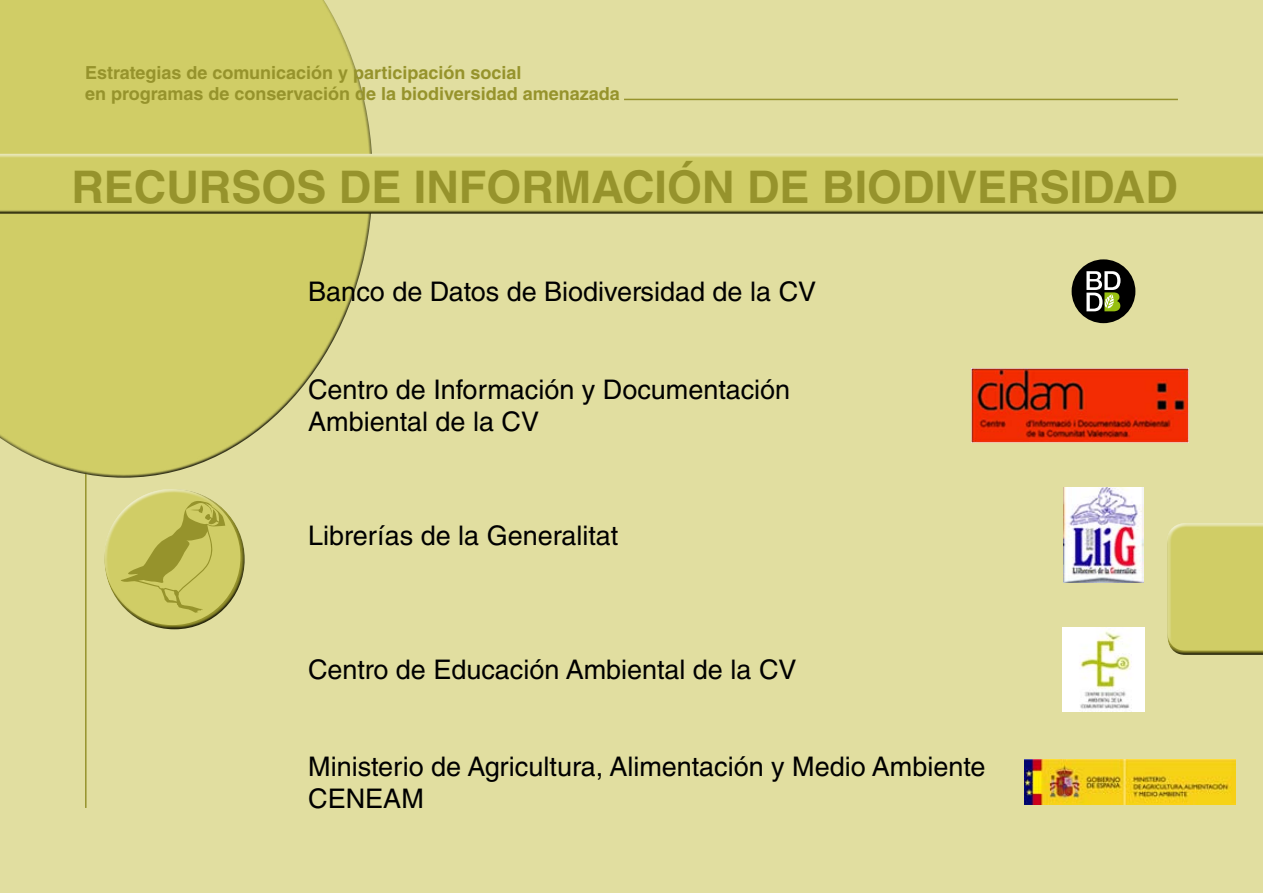
<style>
.page{position:relative;width:1263px;height:893px;background:#e1dea0}
.page>*{position:absolute;margin:0;border:0;box-sizing:border-box;transform-origin:0 0}
.t1{font:700 45px "Helvetica LT Std";color:#96932c}
.t2{font:27px/32.4px "Helvetica LT Std";color:#000}
.t3{font:700 18px/21.6px "Helvetica LT Std";color:#96932c}
</style>
<div class="page">
<hr style="left:85px;top:474px;width:2px;height:334px;background:#96932c">
<div style="left:0;top:0;width:375px;height:478px;background:#000;opacity:.75"></div>
<hr style="left:624px;top:99px;width:554px;height:1px;background:#96932c">
<div style="left:103px;top:487px;width:135px;height:106px;background:#fff;opacity:.75"></div>
<div style="left:107px;top:511px;width:140px;height:118px;background:#000;opacity:.75"></div>
<svg style="left:119px;top:501px;width:106px;height:112px"></svg>
<div style="left:1165px;top:520px;width:98px;height:128px;background:#fff;opacity:.75"></div>
<div style="left:1166px;top:528px;width:97px;height:127px;background:#000;opacity:.75"></div>
<div style="left:0;top:151px;width:1263px;height:56px;background:#fff;opacity:.75"></div>
<div style="left:0;top:158px;width:1263px;height:56px;background:#d0cd66"></div>
<div style="left:1071px;top:259px;width:64px;height:64px;background:#000;border-radius:50%"></div>
<svg style="left:1086px;top:271px;width:34px;height:40px"></svg>
<img style="left:971px;top:368px;width:217px;height:74px">
<img style="left:1064px;top:487px;width:79px;height:96px">
<img style="left:1063px;top:628px;width:81px;height:83px">
<img style="left:1025px;top:760px;width:211px;height:44px">
<p class="t3" style="left:85px;top:61px;width:536px">Estrategias de comunicación y participación social<br>en programas de conservación de la biodiversidad amenazada</p>
<h1 class="t1" style="left:71px;top:160px;width:1108px">RECURSOS DE INFORMACIÓN DE BIODIVERSIDAD</h1>
<p class="t2" style="left:308px;top:275px;width:509px">Banco de Datos de Biodiversidad de la CV</p>
<p class="t2" style="left:308px;top:373px;width:483px">Centro de Información y Documentación<br>Ambiental de la CV</p>
<p class="t2" style="left:308px;top:519px;width:311px">Librerías de la Generalitat</p>
<p class="t2" style="left:308px;top:653px;width:490px">Centro de Educación Ambiental de la CV</p>
<p class="t2" style="left:308px;top:750px;width:679px">Ministerio de Agricultura, Alimentación y Medio Ambiente<br>CENEAM</p>
</div>
